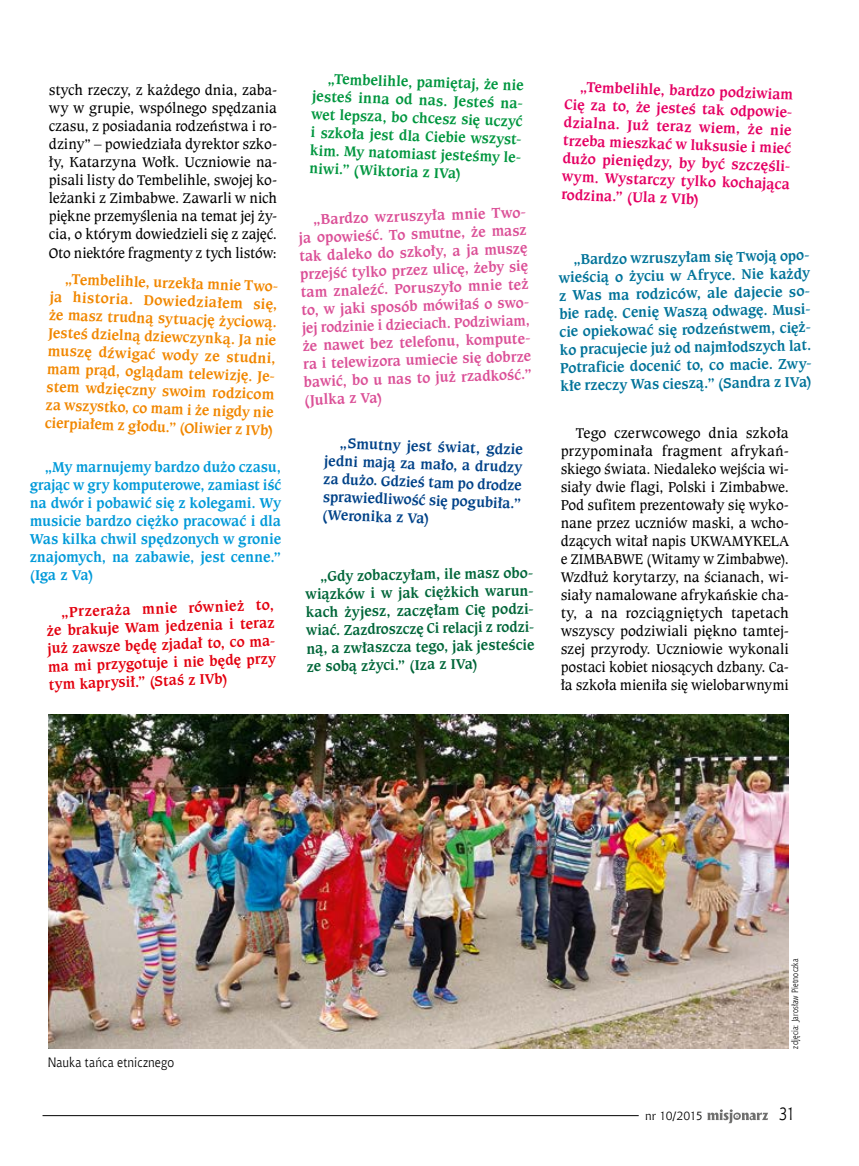
<style>
.page{position:relative;width:859px;height:1166px;background:#fff}
.page>*{position:absolute;margin:0;border:0;box-sizing:border-box;transform-origin:0 0}
.t1{font:18px "Chianti EU";color:#000;scale:.85 1}
.t2{font:15px/18px "Caxton Bk EU";letter-spacing:-.015em;color:#000;text-align:justify}
.t3{font:700 15px/18px "Caxton Bk EU";color:#db5097}
.t4{font:700 15px/18px "Caxton Bk EU";color:#f18700}
.t5{font:700 15px/18px "Caxton Bk EU";color:#007399}
.t6{font:700 15px/18px "Caxton Bk EU";letter-spacing:-.015em;color:#009ad9;text-align:justify}
.t7{font:700 15px/18px "Caxton Bk EU";color:#e50063}
.t8{font:700 15px/18px "Caxton Bk EU";color:#006639}
.t9{font:700 15px/18px "Caxton Bk EU";color:#00963f}
.t10{font:700 15px/18px "Caxton Bk EU";color:#e3000f}
.t11{font:700 15px/18px "Caxton Bk EU";color:#004288;text-align:justify}
.t12{font:13.5px "Chianti EU";letter-spacing:.015em;color:#000;scale:.9 1}
.t13{font:12px "Chianti EU";letter-spacing:-.04em;color:#000}
.t14{font:9px "Chianti EU";letter-spacing:.025em;color:#000;scale:.8 1}
</style>
<div class="page">
<img style="left:49px;top:714px;width:740px;height:334px">
<hr style="left:43px;top:1114px;width:596px;height:1px;background:#000">
<svg style="left:707px;top:1109px;width:61px;height:13px"></svg>
<p class="t2" style="left:49px;top:81px;width:230px">stych rzeczy, z każdego dnia, zaba&shy;wy w grupie, wspólnego spędzania czasu, z posiadania rodzeństwa i ro&shy;dziny” – powiedziała dyrektor szko&shy;ły, Katarzyna Wołk. Uczniowie na&shy;pisali listy do Tembelihle, swojej ko&shy;leżanki z Zimbabwe. Zawarli w nich piękne przemyślenia na temat jej ży&shy;cia, o którym dowiedzieli się z zajęć.<br>Oto niektóre fragmenty z tych listów:</p>
<p class="t4" style="left:50px;top:270px;width:232px;text-indent:15px;rotate:2deg">„Tembelihle, urzekła mnie Two&shy;ja historia. Dowiedziałem się, że masz trudną sytuację życiową.<br>Jesteś dzielną dziewczynką. Ja nie muszę dźwigać wody ze studni, mam prąd, oglądam telewizję. Je&shy;stem wdzięczny swoim rodzicom za wszystko, co mam i że nigdy nie cierpiałem z głodu.” (Oliwier z IVb)</p>
<p class="t6" style="left:30px;top:458px;width:253px;text-indent:15px">„My marnujemy bardzo dużo czasu, grając w gry komputerowe, zamiast iść na dwór i pobawić się z kolegami. Wy musicie bardzo ciężko pracować i dla Was kilka chwil spędzonych w gronie znajomych, na zabawie, jest cenne.” (Iga z Va)</p>
<p class="t10" style="left:46px;top:603px;width:232px;text-indent:15px;rotate:-2deg">„Przeraża mnie również to, że brakuje Wam jedzenia i teraz już zawsze będę zjadał to, co ma&shy;ma mi przygotuje i nie będę przy tym kaprysił.” (Staś z IVb)</p>
<p class="t9" style="left:313px;top:69px;width:215px;text-indent:15px;rotate:2deg">„Tembelihle, pamiętaj, że nie jesteś inna od nas. Jesteś na&shy;wet lepsza, bo chcesz się uczyć i szkoła jest dla Ciebie wszyst&shy;kim. My natomiast jesteśmy le&shy;niwi.” (Wiktoria z IVa)</p>
<p class="t3" style="left:298px;top:211px;width:232px;text-indent:15px;rotate:-2deg">„Bardzo wzruszyła mnie Two&shy;ja opowieść. To smutne, że masz tak daleko do szkoły, a ja muszę przejść tylko przez ulicę, żeby się tam znaleźć. Poruszyło mnie też to, w jaki sposób mówiłaś o swo&shy;jej rodzinie i dzieciach. Podziwiam, że nawet bez telefonu, kompute&shy;ra i telewizora umiecie się dobrze bawić, bo u nas to już rzadkość.” (Julka z Va)</p>
<p class="t11" style="left:325px;top:433px;width:200px;text-indent:15px;rotate:2deg">„Smutny jest świat, gdzie jedni mają za mało, a drudzy za dużo. Gdzieś tam po drodze sprawiedliwość się pogubiła.” (Weronika z Va)</p>
<p class="t8" style="left:305px;top:567px;width:232px;text-indent:15px;rotate:-1deg">„Gdy zobaczyłam, ile masz obo&shy;wiązków i w jak ciężkich warun&shy;kach żyjesz, zaczęłam Cię podzi&shy;wiać. Zazdroszczę Ci relacji z rodzi&shy;ną, a zwłaszcza tego, jak jesteście ze sobą zżyci.” (Iza z IVa)</p>
<p class="t7" style="left:565px;top:78px;width:232px;text-indent:15px;rotate:2deg">„Tembelihle, bardzo podziwiam<br>Cię za to, że jesteś tak odpowie&shy;dzialna. Już teraz wiem, że nie trzeba mieszkać w luksusie i mieć dużo pieniędzy, by być szczęśli&shy;wym. Wystarczy tylko kochająca rodzina.” (Ula z VIb)</p>
<p class="t5" style="left:558px;top:251px;width:255px;text-indent:15px;rotate:-1deg">„Bardzo wzruszyłam się Twoją opo&shy;wieścią o życiu w Afryce. Nie każdy z Was ma rodziców, ale dajecie so&shy;bie radę. Cenię Waszą odwagę. Musi&shy;cie opiekować się rodzeństwem, cięż&shy;ko pracujecie już od najmłodszych lat.<br>Potraficie docenić to, co macie. Zwy&shy;kłe rzeczy Was cieszą.” (Sandra z IVa)</p>
<p class="t2" style="left:561px;top:423px;width:230px;text-indent:15px">Tego czerwcowego dnia szkoła przypominała fragment afrykań&shy;skiego świata. Niedaleko wejścia wi&shy;siały dwie flagi, Polski i Zimbabwe.<br>Pod sufitem prezentowały się wyko&shy;nane przez uczniów maski, a wcho&shy;dzących witał napis UKWAMYKELA e ZIMBABWE (Witamy w Zimbabwe).<br>Wzdłuż korytarzy, na ścianach, wi&shy;siały namalowane afrykańskie cha&shy;ty, a na rozciągniętych tapetach wszyscy podziwiali piękno tamtej&shy;szej przyrody. Uczniowie wykonali postaci kobiet niosących dzbany. Ca&shy;ła szkoła mieniła się wielobarwnymi</p>
<p class="t12" style="left:47px;top:1054px;width:142px">Nauka tańca etnicznego</p>
<p class="t14" style="left:789px;top:1048px;width:114px;rotate:-90deg">zdjęcia: Jarosław Pietnoczka</p>
<p class="t13" style="left:645px;top:1108px;width:59px">nr 10/2015</p>
<p class="t1" style="left:779px;top:1102px;width:21px">31</p>
</div>
